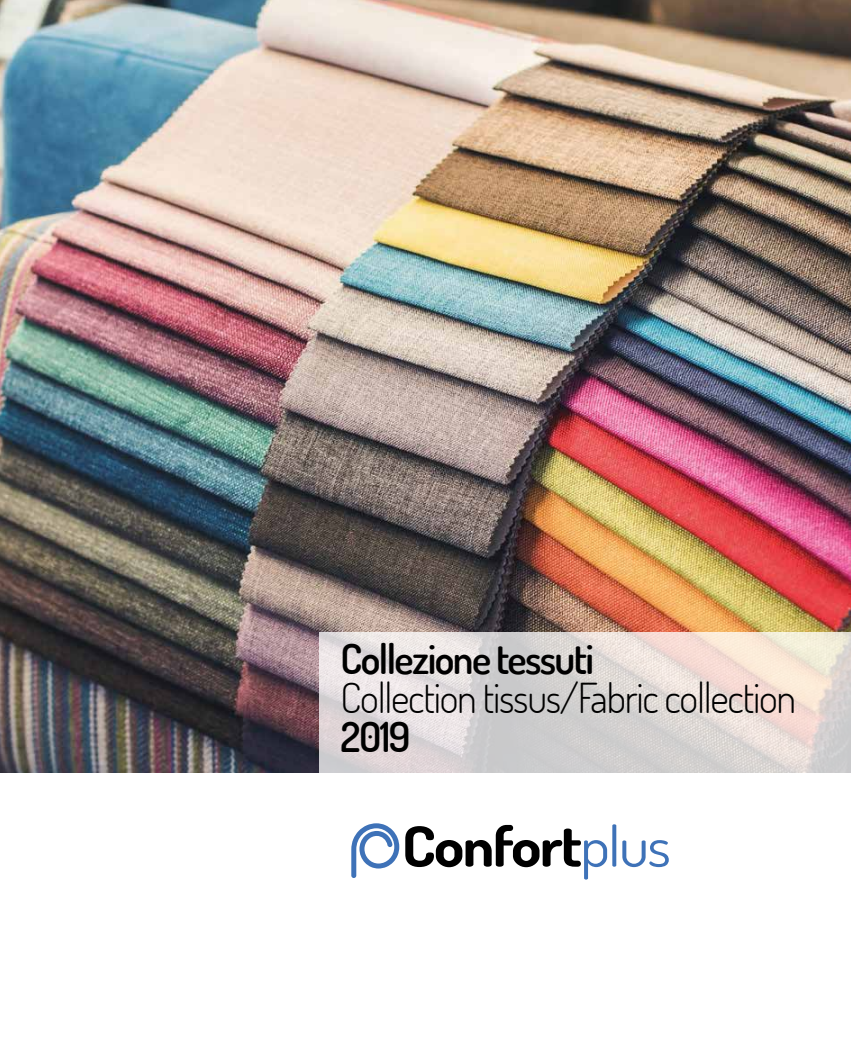
<style>
.page{position:relative;width:851px;height:1063px;background:#fff}
.page>*{position:absolute;margin:0;border:0;box-sizing:border-box;transform-origin:0 0}
.t1{font:700 55.5px "Dosis";letter-spacing:-.03em;color:#000;scale:1.1 1}
.t2{font:300 41.25px "Dosis";letter-spacing:-.03em;color:#000}
.t3{font:600 41.25px "Dosis";letter-spacing:-.04em;color:#000}
.s1{font-weight:400;color:#3e72b8}
</style>
<div class="page">
<img style="left:0;top:0;width:850px;height:772px">
<svg style="left:319px;top:632px;width:531px;height:141px;background:#e0d8d6"></svg>
<svg style="left:351px;top:823px;width:48px;height:55px"></svg>
<p class="t3" style="left:340px;top:632px;width:255px">Collezione tessuti</p>
<p class="t2" style="left:340px;top:671px;width:457px">Collection tissus/Fabric collection</p>
<p class="t3" style="left:340px;top:710px;width:71px">2019</p>
<h1 class="t1" style="left:402px;top:811px;width:246px">Confort<span class="s1">plus</span></h1>
</div>
